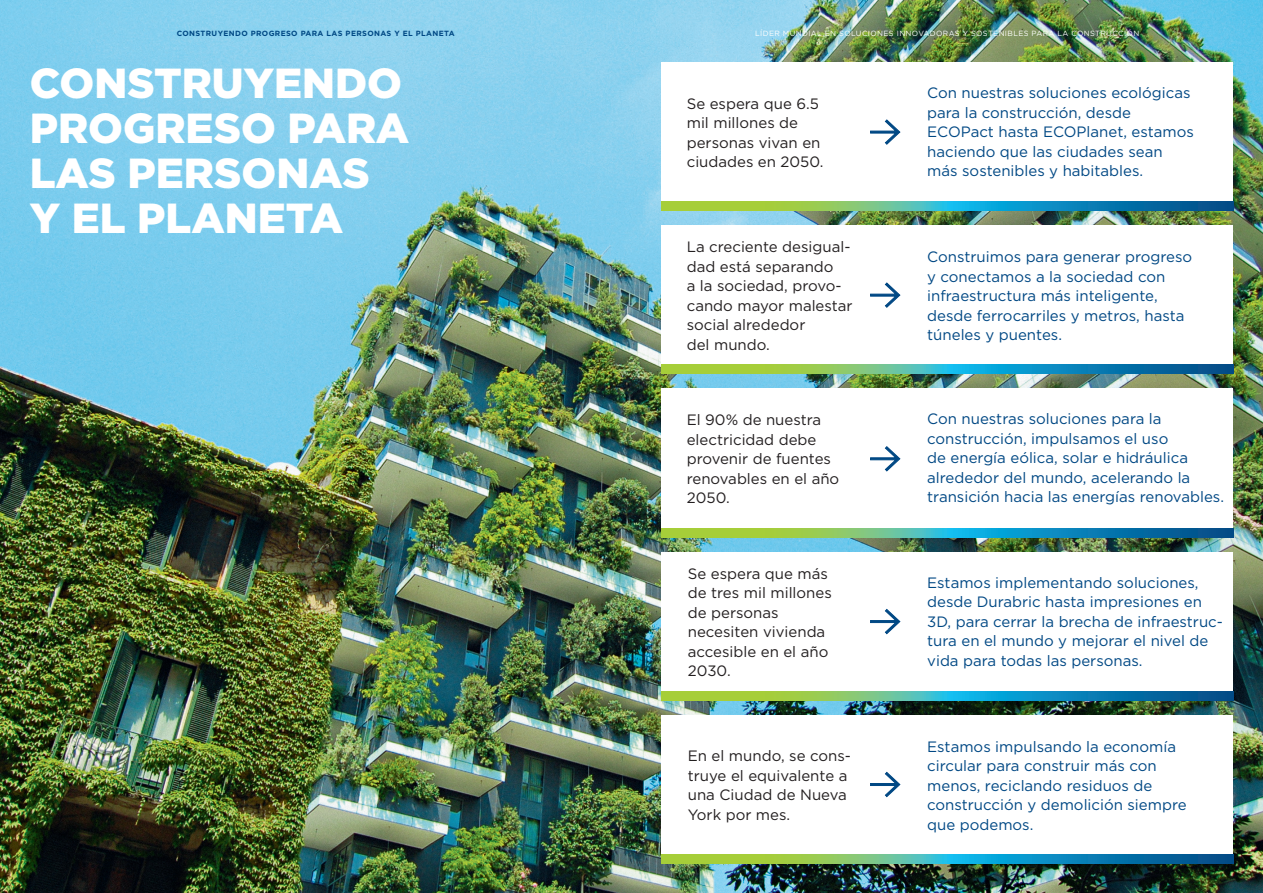
<style>
.page{position:relative;width:1263px;height:893px;background:#fff}
.page>*{position:absolute;margin:0;border:0;box-sizing:border-box;transform-origin:0 0}
.t1{font:900 42px/45px "Gotham";color:#fff}
.t2{font:15px/19.5px "Gotham";color:#004884}
.t3{font:15px/19.5px "Gotham";color:#231f20}
.t4{font:7.5px "Gotham";letter-spacing:.05em;color:#fff}
.t5{font:700 7.5px "Gotham";letter-spacing:.05em;color:#004884}
</style>
<div class="page">
<img style="left:0;top:0;width:1263px;height:893px">
<div style="left:661px;top:63px;width:572px;height:139px;background:#fff"></div>
<svg style="left:870px;top:119px;width:31px;height:26px"></svg>
<svg style="left:661px;top:202px;width:572px;height:9px;background:#49a58e"></svg>
<div style="left:661px;top:226px;width:572px;height:139px;background:#fff"></div>
<svg style="left:661px;top:365px;width:572px;height:9px;background:#49a58e"></svg>
<div style="left:661px;top:389px;width:572px;height:139px;background:#fff"></div>
<svg style="left:661px;top:528px;width:572px;height:9px;background:#49a58e"></svg>
<div style="left:661px;top:552px;width:572px;height:139px;background:#fff"></div>
<svg style="left:661px;top:691px;width:572px;height:9px;background:#49a58e"></svg>
<div style="left:661px;top:715px;width:572px;height:139px;background:#fff"></div>
<svg style="left:661px;top:854px;width:572px;height:9px;background:#49a58e"></svg>
<svg style="left:870px;top:282px;width:31px;height:26px"></svg>
<svg style="left:870px;top:608px;width:31px;height:27px"></svg>
<svg style="left:870px;top:771px;width:31px;height:27px"></svg>
<svg style="left:870px;top:446px;width:31px;height:26px"></svg>
<p class="t5" style="left:177px;top:28px;width:280px">CONSTRUYENDO PROGRESO PARA LAS PERSONAS Y EL PLANETA</p>
<p class="t4" style="left:755px;top:28px;width:385px">LÍDER MUNDIAL EN SOLUCIONES INNOVADORAS Y SOSTENIBLES PARA LA CONSTRUCCIÓN</p>
<h1 class="t1" style="left:30px;top:60px;width:381px">CONSTRUYENDO<br>PROGRESO PARA<br>LAS PERSONAS<br>Y EL PLANETA</h1>
<p class="t3" style="left:687px;top:93px;width:138px">Se espera que 6.5 mil millones de personas vivan en ciudades en 2050.</p>
<p class="t2" style="left:927px;top:83px;width:268px">Con nuestras soluciones ecológicas para la construcción, desde<br>ECOPact hasta ECOPlanet, estamos haciendo que las ciudades sean más sostenibles y habitables.</p>
<p class="t3" style="left:687px;top:237px;width:167px">La creciente desigual&shy;dad está separando<br>a la sociedad, provo&shy;cando mayor malestar social alrededor<br>del mundo.</p>
<p class="t2" style="left:927px;top:247px;width:267px">Construimos para generar progreso y conectamos a la sociedad con infraestructura más inteligente, desde ferrocarriles y metros, hasta túneles y puentes.</p>
<p class="t3" style="left:687px;top:410px;width:154px">El 90% de nuestra electricidad debe provenir de fuentes renovables en el año<br>2050.</p>
<p class="t3" style="left:688px;top:563px;width:146px">Se espera que más de tres mil millones de personas necesiten vivienda accesible en el año<br>2030.</p>
<p class="t2" style="left:927px;top:409px;width:298px">Con nuestras soluciones para la construcción, impulsamos el uso<br>de energía eólica, solar e hidráulica alrededor del mundo, acelerando la transición hacia las energías renovables.</p>
<p class="t2" style="left:927px;top:572px;width:297px">Estamos implementando soluciones, desde Durabric hasta impresiones en 3D, para cerrar la brecha de infraestruc&shy;tura en el mundo y mejorar el nivel de vida para todas las personas.</p>
<p class="t3" style="left:688px;top:746px;width:165px">En el mundo, se cons&shy;truye el equivalente a una Ciudad de Nueva<br>York por mes.</p>
<p class="t2" style="left:927px;top:736px;width:261px">Estamos impulsando la economía circular para construir más con menos, reciclando residuos de construcción y demolición siempre que podemos.</p>
</div>
